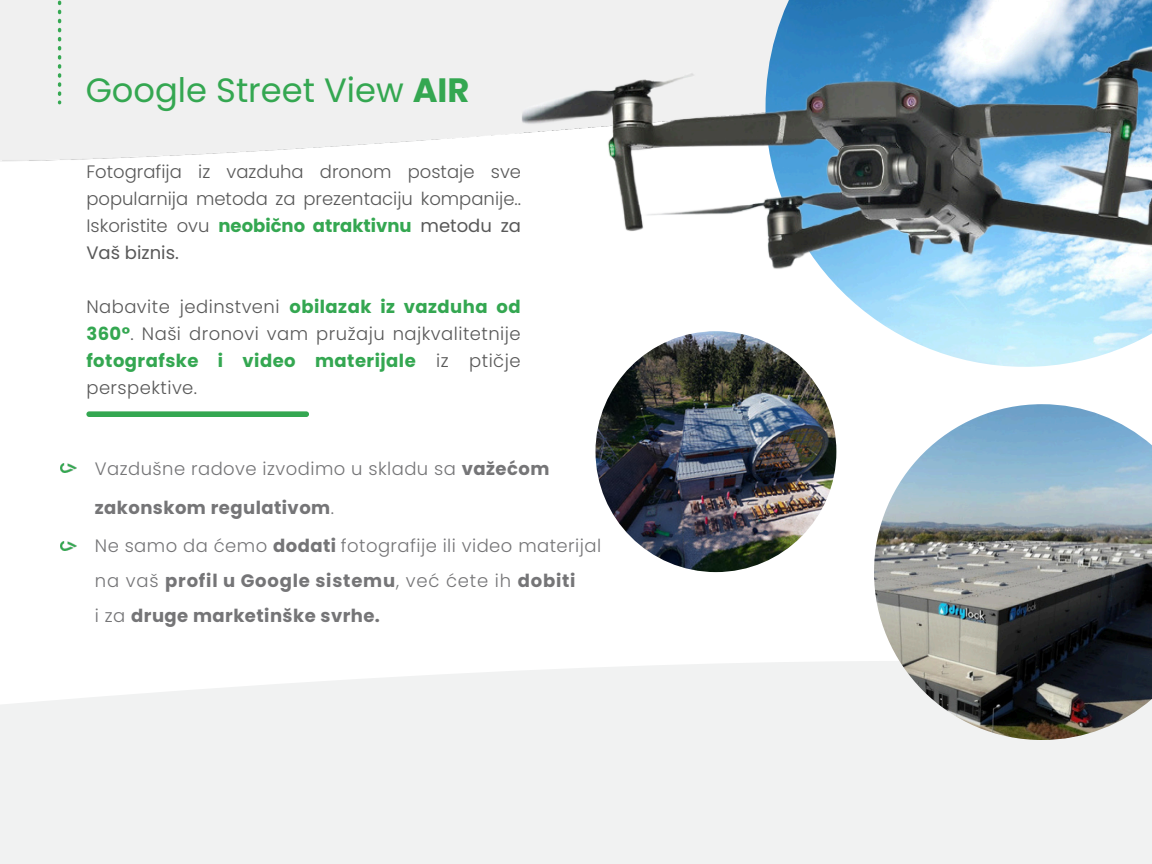
<style>
.page{position:relative;width:1152px;height:864px;background:#fff}
.page>*{position:absolute;margin:0;border:0;box-sizing:border-box;transform-origin:0 0}
.t1{font:33.75px "Poppins";color:#34a751}
.t2{font:300 18px/27px "Poppins";letter-spacing:.015em;color:#595959;text-align:justify}
.t3{font:300 18px/38.2px "Poppins";letter-spacing:.025em;color:#757577}
.t4{font:700 18px "Poppins";letter-spacing:.045em;color:#757577}
.t5{font:700 18px "Poppins";letter-spacing:.025em;color:#757577}
.s1{font-weight:700}
.s2{font-weight:700;color:#34a751}
.s3{font-weight:400}
.s4{font-weight:300}
</style>
<div class="page">
<div style="left:0;top:661px;width:1152px;height:203px;background:#f1f2f2"></div>
<img style="left:767px;top:303px;width:385px;height:64px">
<img style="left:486px;top:0;width:666px;height:303px">
<img style="left:874px;top:404px;width:278px;height:336px">
<img style="left:596px;top:331px;width:240px;height:241px;border-radius:50%">
<div style="left:86px;top:411px;width:223px;height:6px;background:#34a751;border-radius:3px"></div>
<img style="left:60px;top:542px;width:16px;height:9px">
<img style="left:60px;top:464px;width:16px;height:9px">
<svg style="left:58px;top:0;width:3px;height:104px"></svg>
<p class="t1" style="left:86px;top:67px;width:385px">Google Street View <span class="s1">AIR</span></p>
<p class="t2" style="left:86px;top:158px;width:436px">Fotografija iz vazduha dronom postaje sve popularnija metoda za prezentaciju kompanije..<br>Iskoristite ovu <span class="s2">neobično atraktivnu</span> <span class="s3">metodu za Vaš biznis.</span></p>
<p class="t2" style="left:86px;top:293px;width:436px">Nabavite jedinstveni <span class="s2">obilazak iz vazduha od 360°</span>. Naši dronovi vam pružaju najkvalitetnije <span class="s2">fotografske i video materijale</span> iz ptičje perspektive.</p>
<p class="t3" style="left:95px;top:450px;width:456px">Vazdušne radove izvodimo u skladu sa <span class="s1">važećom zakonskom regulativom</span>.</p>
<p class="t3" style="left:95px;top:526px;width:508px">Ne samo da ćemo <span class="s1">dodati</span> fotografije ili video materijal</p>
<p class="t4" style="left:95px;top:568px;width:482px"><span class="s4">na vaš</span> profil u Google sistemu<span class="s4">, već ćete ih</span> dobiti</p>
<p class="t5" style="left:95px;top:603px;width:287px"><span class="s4">i za</span> druge marketinške svrhe.</p>
</div>
